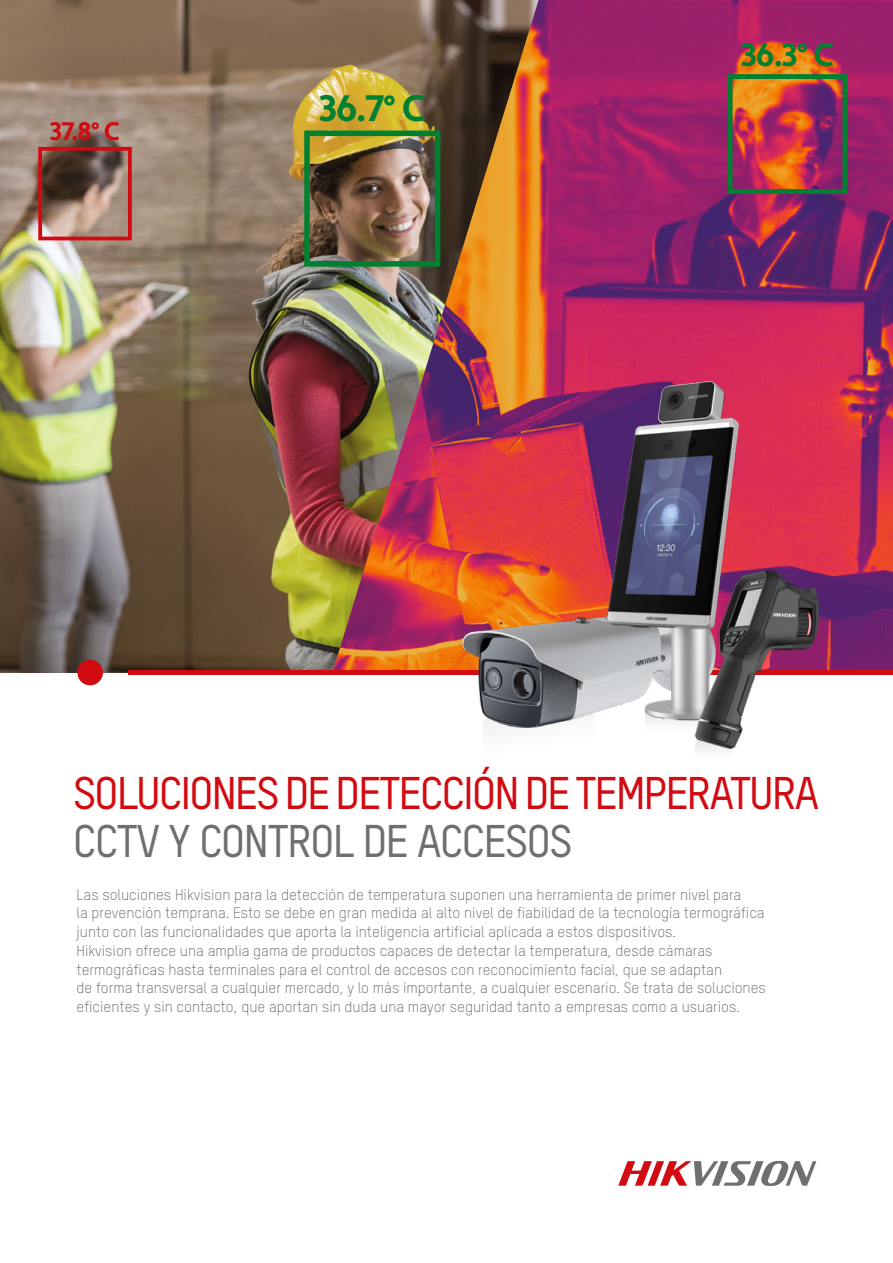
<style>
.page{position:relative;width:893px;height:1263px;background:#fff}
.page>*{position:absolute;margin:0;border:0;box-sizing:border-box;transform-origin:0 0}
.t1{font:500 45px "TSTARPRO";letter-spacing:-.035em;color:#d20a11}
.t2{font:500 45px "TSTARPRO";letter-spacing:-.03em;color:#706f6f}
.t3{font:700 37.05px "Faricy New";color:#008131}
.t4{font:700 32.7px "Faricy New";color:#008131}
.t5{font:700 25.5px "Faricy New";color:#d20a11}
.t6{font:300 15px/18.8px "TSTARPRO";color:#646363}
</style>
<div class="page">
<img style="left:0;top:0;width:332px;height:673px">
<img style="left:332px;top:0;width:561px;height:670px">
<div style="left:304px;top:131px;width:136px;height:136px;border:6px solid #008131"></div>
<div style="left:77px;top:660px;width:26px;height:25px;background:#d20a11;border-radius:50%"></div>
<div style="left:128px;top:670px;width:765px;height:5px;background:#d20a11"></div>
<svg style="left:483px;top:728px;width:20px;height:4px"></svg>
<img style="left:460px;top:600px;width:126px;height:128px">
<img style="left:586px;top:374px;width:153px;height:349px">
<img style="left:686px;top:568px;width:143px;height:180px">
<svg style="left:694px;top:740px;width:40px;height:11px"></svg>
<svg style="left:618px;top:1161px;width:198px;height:25px"></svg>
<div style="left:728px;top:74px;width:119px;height:120px;border:5px solid #008131"></div>
<div style="left:38px;top:147px;width:94px;height:93px;border:4px solid #d20a11"></div>
<h3 class="t5" style="left:50px;top:116px;width:72px">37.8° C</h3>
<h2 class="t3" style="left:319px;top:86px;width:108px">36.7° C</h2>
<h3 class="t4" style="left:741px;top:35px;width:95px">36.3° C</h3>
<h1 class="t1" style="left:73px;top:763px;width:748px">SOLUCIONES DE DETECCIÓN DE TEMPERATURA</h1>
<h1 class="t2" style="left:73px;top:811px;width:501px">CCTV Y CONTROL DE ACCESOS</h1>
<p class="t6" style="left:77px;top:884px;width:691px">Las soluciones Hikvision para la detección de temperatura suponen una herramienta de primer nivel para<br>la prevención temprana. Esto se debe en gran medida al alto nivel de fiabilidad de la tecnología termográfica junto con las funcionalidades que aporta la inteligencia artificial aplicada a estos dispositivos.<br>Hikvision ofrece una amplia gama de productos capaces de detectar la temperatura, desde cámaras termográficas hasta terminales para el control de accesos con reconocimiento facial, que se adaptan<br>de forma transversal a cualquier mercado, y lo más importante, a cualquier escenario. Se trata de soluciones eficientes y sin contacto, que aportan sin duda una mayor seguridad tanto a empresas como a usuarios.</p>
</div>
